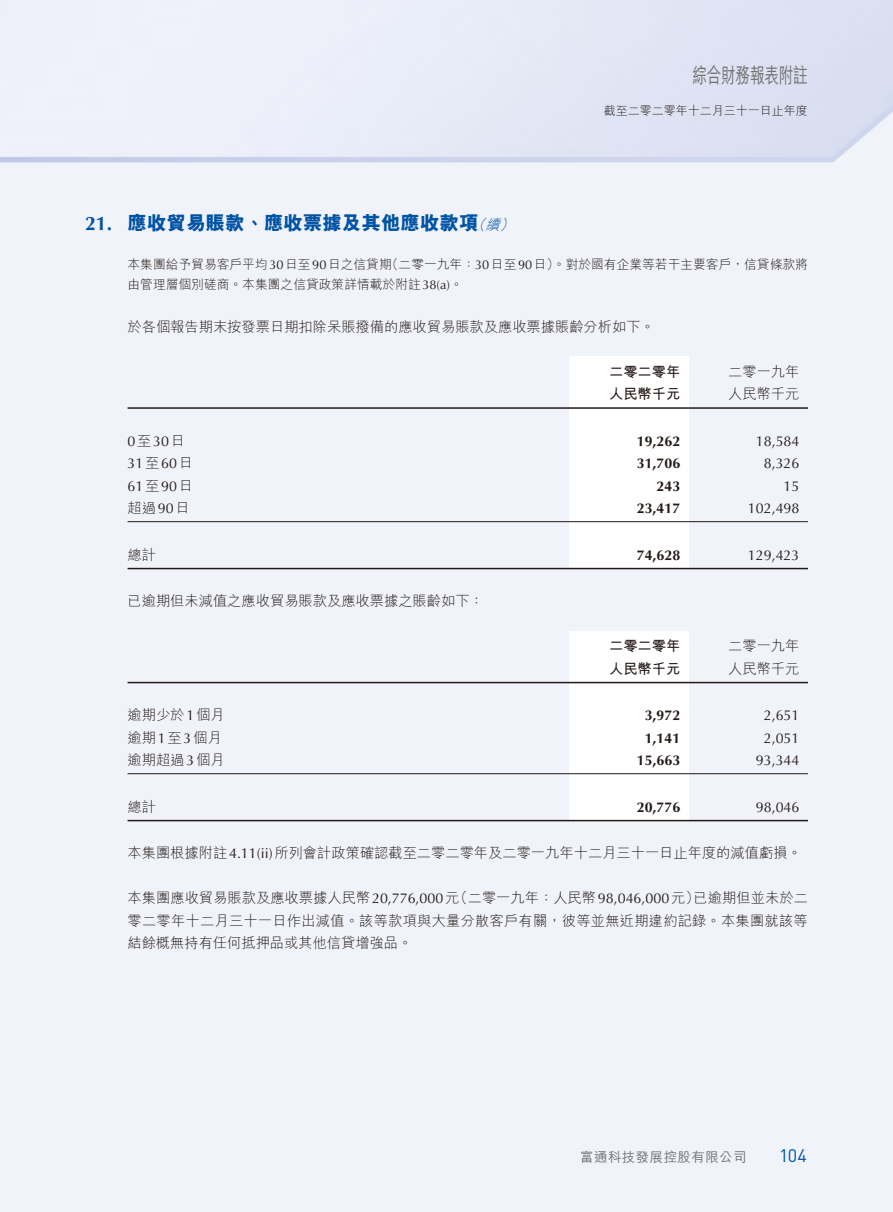
<style>
.page{position:relative;width:893px;height:1212px;background:#fff}
.page>*{position:absolute;margin:0;border:0;box-sizing:border-box;transform-origin:0 0}
.t1{font:500 21px "M Hei HK";letter-spacing:-.02em;color:#727272;scale:.7 1}
.t2{font:800 19.5px "M Hei HK";color:#0053a5}
.t3{font:700 19.5px "Optima LT Std";color:#0053a5}
.t4{font:18px "DIN";color:#0053a5}
.t5{font:300 14.25px/22.5px "M Hei HK";color:#231916}
.t6{font:14.25px "Optima LT Std";color:#231916}
.t7{font:700 14.25px "Optima LT Std";color:#231916}
.t8{font:700 14.25px "M Hei HK";color:#231916}
.t9{font:italic 300 14.25px "M Hei HK";color:#0053a5}
.t10{font:500 13.5px "M Hei HK";letter-spacing:.03em;color:#727272}
.t11{font:300 12.75px/19.5px "M Hei HK";color:#231916}
.t12{font:300 12px "M Hei HK";color:#231916}
.s1{font-family:"Optima LT Std";font-weight:400}
.s2{font-family:"M Hei HK";font-weight:300}
</style>
<div class="page">
<hr style="left:128px;top:407px;width:680px;height:2px;background:#231916">
<hr style="left:128px;top:521px;width:680px;height:1px;background:#231916">
<hr style="left:128px;top:568px;width:680px;height:1px;background:#231916">
<hr style="left:128px;top:682px;width:680px;height:1px;background:#231916">
<hr style="left:128px;top:773px;width:680px;height:1px;background:#231916">
<hr style="left:128px;top:820px;width:680px;height:1px;background:#231916">
<h1 class="t1" style="left:692px;top:60px;width:167px">綜合財務報表附註</h1>
<p class="t12" style="left:604px;top:104px;width:205px">截至二零二零年十二月三十一日止年度</p>
<h2 class="t3" style="left:85px;top:212px;width:29px">21.</h2>
<h2 class="t2" style="left:128px;top:213px;width:352px">應收貿易賬款、應收票據及其他應收款項</h2>
<p class="t9" style="left:485px;top:218px;width:20px">續</p>
<p class="t9" style="left:471px;top:218px;width:20px">（</p>
<p class="t9" style="left:500px;top:218px;width:20px">(</p>
<p class="t11" style="left:128px;top:254px;width:337px">本集團給予貿易客戶平均<span class="s1">30</span>日至<span class="s1">90</span>日之信貸期<br>由管理層個別磋商。本集團之信貸政策詳情載於附註<span class="s1">3 8</span> 。<span class="s1">(a(</span></p>
<p class="t5" style="left:128px;top:315px;width:529px">於各個報告期末按發票日期扣除呆賬撥備的應收貿易賬款及應收票據賬齡分析如下。</p>
<p class="t11" style="left:386px;top:254px;width:424px">（二零一九年：<span class="s1">30</span>日至<span class="s1">90</span>日）。對於國有企業等若干主要客戶，信貸條款將</p>
<p class="t8" style="left:609px;top:361px;width:73px">二零二零年</p>
<p class="t5" style="left:728px;top:360px;width:73px">二零一九年</p>
<p class="t8" style="left:609px;top:384px;width:73px">人民幣千元</p>
<p class="t5" style="left:728px;top:383px;width:73px">人民幣千元</p>
<p class="t6" style="left:128px;top:433px;width:59px">0<span class="s2">至</span>30<span class="s2">日</span></p>
<p class="t7" style="left:637px;top:433px;width:45px">19,262</p>
<p class="t6" style="left:756px;top:433px;width:45px">18,584</p>
<p class="t6" style="left:128px;top:455px;width:67px">31<span class="s2">至</span>60<span class="s2">日</span></p>
<p class="t7" style="left:637px;top:455px;width:45px">31,706</p>
<p class="t6" style="left:764px;top:455px;width:37px">8,326</p>
<p class="t6" style="left:128px;top:478px;width:67px">61<span class="s2">至</span>90<span class="s2">日</span></p>
<p class="t7" style="left:657px;top:478px;width:25px">243</p>
<p class="t6" style="left:784px;top:478px;width:17px">15</p>
<p class="t5" style="left:128px;top:497px;width:64px">超過<span class="s1">90</span>日</p>
<p class="t7" style="left:637px;top:500px;width:45px">23,417</p>
<p class="t6" style="left:748px;top:500px;width:53px">102,498</p>
<p class="t5" style="left:128px;top:543px;width:30px">總計</p>
<p class="t5" style="left:128px;top:590px;width:358px">已逾期但未減值之應收貿易賬款及應收票據之賬齡如下：</p>
<p class="t7" style="left:637px;top:547px;width:45px">74,628</p>
<p class="t6" style="left:748px;top:547px;width:53px">129,423</p>
<p class="t8" style="left:609px;top:636px;width:73px">二零二零年</p>
<p class="t5" style="left:728px;top:635px;width:73px">二零一九年</p>
<p class="t8" style="left:609px;top:658px;width:73px">人民幣千元</p>
<p class="t5" style="left:728px;top:657px;width:73px">人民幣千元</p>
<p class="t5" style="left:128px;top:704px;width:98px">逾期少於<span class="s1">1</span>個月</p>
<p class="t7" style="left:645px;top:707px;width:37px">3,972</p>
<p class="t6" style="left:764px;top:707px;width:37px">2,651</p>
<p class="t5" style="left:128px;top:726px;width:96px">逾期<span class="s1">1</span>至<span class="s1">3</span>個月</p>
<p class="t7" style="left:645px;top:730px;width:37px">1,141</p>
<p class="t6" style="left:764px;top:730px;width:37px">2,051</p>
<p class="t5" style="left:128px;top:749px;width:98px">逾期超過<span class="s1">3</span>個月</p>
<p class="t7" style="left:637px;top:752px;width:45px">15,663</p>
<p class="t6" style="left:756px;top:752px;width:45px">93,344</p>
<p class="t5" style="left:128px;top:795px;width:30px">總計</p>
<p class="t5" style="left:128px;top:842px;width:676px">本集團根據附註<span class="s1">4.11 )i i(</span> 所列會計政策確認截至二零二零年及二零一九年十二月三十一日止年度的減值虧損。</p>
<p class="t5" style="left:694px;top:887px;width:116px">已逾期但並未於二</p>
<p class="t6" style="left:756px;top:799px;width:45px">98,046</p>
<p class="t7" style="left:637px;top:799px;width:45px">20,776</p>
<p class="t5" style="left:127px;top:887px;width:682px">本集團應收貿易賬款及應收票據人民幣<span class="s1">20,776,000</span> （元二零一九年：人民幣<span class="s1">98,046,000</span>元）<br>零二零年十二月三十一日作出減值。該等款項與大量分散客戶有關，彼等並無近期違約記錄。本集團就該等結餘概無持有任何抵押品或其他信貸增強品。</p>
<p class="t10" style="left:580px;top:1147px;width:168px">富通科技發展控股有限公司</p>
<p class="t4" style="left:779px;top:1144px;width:29px">104</p>
</div>
